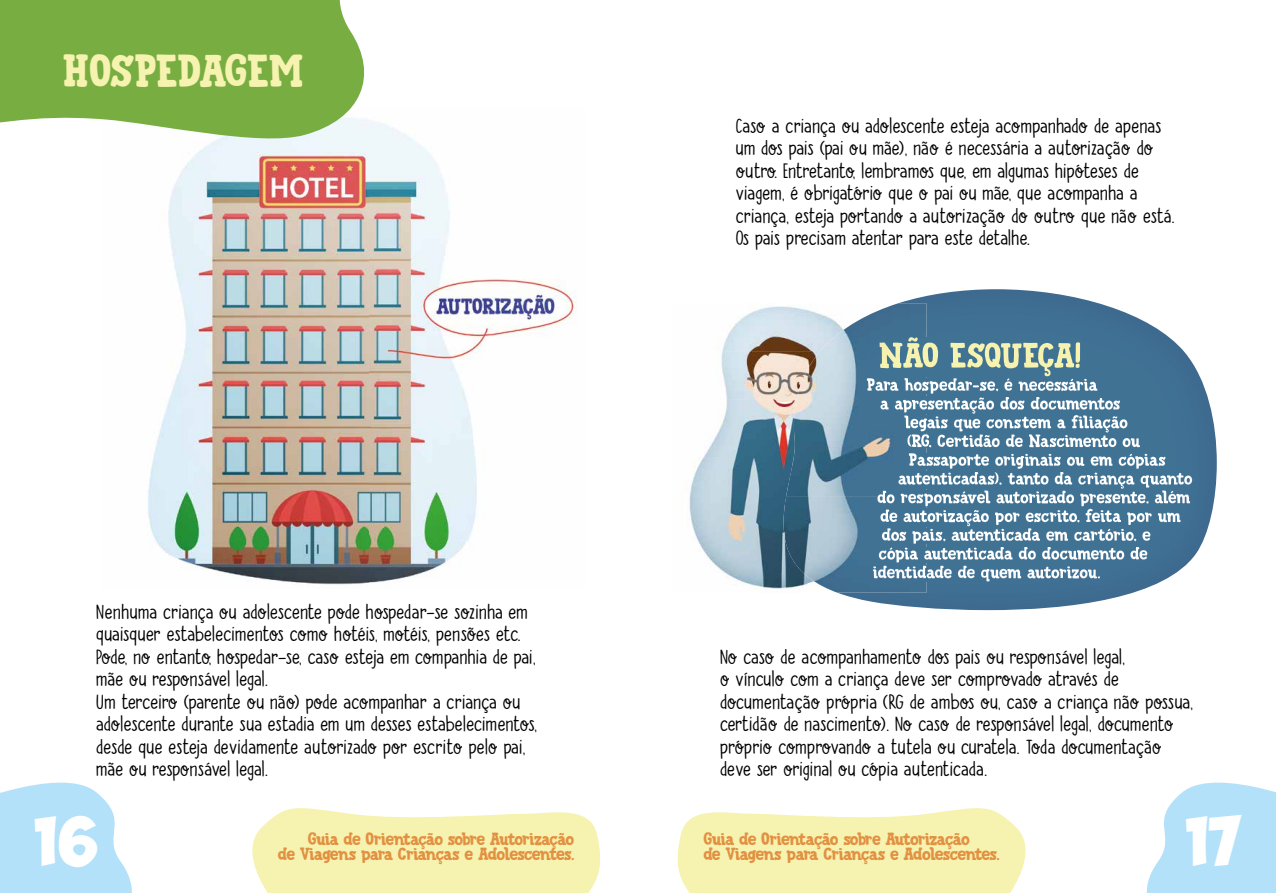
<style>
.page{position:relative;width:1276px;height:893px;background:#fff}
.page>*{position:absolute;margin:0;border:0;box-sizing:border-box;transform-origin:0 0}
.t1{font:49.5px "Obelix Pro";color:#fff}
.t2{font:46.8px "DK Trained Monkey";color:#f6f2af}
.t3{font:18px/22.5px "DK The Cats Whiskers";letter-spacing:-.03em;color:#000}
.t4{font:18px/15px "DK Trained Monkey";letter-spacing:-.05em;color:#e29041;text-align:right}
</style>
<div class="page">
<svg style="left:252px;top:808px;width:349px;height:85px;background:#f6f3b7"></svg>
<svg style="left:677px;top:808px;width:349px;height:85px;background:#f6f3b7"></svg>
<svg style="left:0;top:782px;width:132px;height:111px;background:#bfe5fa"></svg>
<svg style="left:1146px;top:782px;width:130px;height:111px"></svg>
<img style="left:147px;top:122px;width:430px;height:463px">
<svg style="left:0;top:0;width:379px;height:147px;background:#91bc66"></svg>
<img style="left:838px;top:289px;width:378px;height:321px">
<img style="left:926px;top:337px;width:154px;height:39px">
<img style="left:926px;top:378px;width:171px;height:16px">
<img style="left:926px;top:397px;width:194px;height:17px">
<img style="left:926px;top:415px;width:202px;height:17px">
<img style="left:926px;top:434px;width:214px;height:14px">
<img style="left:926px;top:453px;width:240px;height:16px">
<img style="left:926px;top:472px;width:266px;height:17px">
<img style="left:926px;top:490px;width:264px;height:16px">
<img style="left:926px;top:509px;width:255px;height:17px">
<img style="left:926px;top:528px;width:224px;height:16px">
<img style="left:926px;top:547px;width:221px;height:16px">
<img style="left:926px;top:566px;width:174px;height:15px">
<img style="left:722px;top:306px;width:64px;height:45px">
<img style="left:721px;top:351px;width:65px;height:48px">
<img style="left:689px;top:399px;width:97px;height:190px">
<img style="left:786px;top:303px;width:140px;height:193px">
<img style="left:783px;top:496px;width:143px;height:97px">
<img style="left:868px;top:337px;width:58px;height:39px">
<img style="left:867px;top:378px;width:59px;height:16px">
<img style="left:880px;top:397px;width:46px;height:17px">
<img style="left:904px;top:415px;width:22px;height:17px">
<img style="left:907px;top:434px;width:19px;height:14px">
<img style="left:909px;top:453px;width:17px;height:16px">
<img style="left:898px;top:472px;width:28px;height:17px">
<img style="left:877px;top:490px;width:49px;height:16px">
<img style="left:880px;top:509px;width:46px;height:17px">
<img style="left:882px;top:528px;width:44px;height:16px">
<img style="left:879px;top:547px;width:47px;height:16px">
<img style="left:873px;top:566px;width:53px;height:15px">
<h2 class="t2" style="left:63px;top:44px;width:242px">HOSPEDAGEM</h2>
<p class="t3" style="left:96px;top:601px;width:443px">Nenhuma criança ou adolescente pode hospedar-se sozinha em quaisquer estabelecimentos como hotéis, motéis, pensões etc.<br>Pode, no entanto, hospedar-se, caso esteja em companhia de pai, mãe ou responsável legal.<br>Um terceiro (parente ou não) pode acompanhar a criança ou adolescente durante sua estadia em um desses estabelecimentos, desde que esteja devidamente autorizado por escrito pelo pai, mãe ou responsável legal.</p>
<p class="t3" style="left:735px;top:115px;width:441px">Caso a criança ou adolescente esteja acompanhado de apenas um dos pais (pai ou mãe), não é necessária a autorização do outro. Entretanto, lembramos que, em algumas hipóteses de viagem, é obrigatório que o pai ou mãe, que acompanha a criança, esteja portando a autorização do outro que não está.<br>Os pais precisam atentar para este detalhe.</p>
<p class="t3" style="left:719px;top:646px;width:475px">No caso de acompanhamento dos pais ou responsável legal,<br>o vínculo com a criança deve ser comprovado através de documentação própria (RG de ambos ou, caso a criança não possua, certidão de nascimento). No caso de responsável legal, documento próprio comprovando a tutela ou curatela. Toda documentação deve ser original ou cópia autenticada.</p>
<h1 class="t1" style="left:32px;top:820px;width:67px">16</h1>
<h1 class="t1" style="left:1183px;top:820px;width:59px">17</h1>
<p class="t4" style="left:278px;top:832px;width:298px">Guia de Orientação sobre Autorização<br>de Viagens para Crianças e Adolescentes.</p>
<p class="t4" style="left:703px;top:832px;width:298px;text-align:left">Guia de Orientação sobre Autorização<br>de Viagens para Crianças e Adolescentes.</p>
</div>
